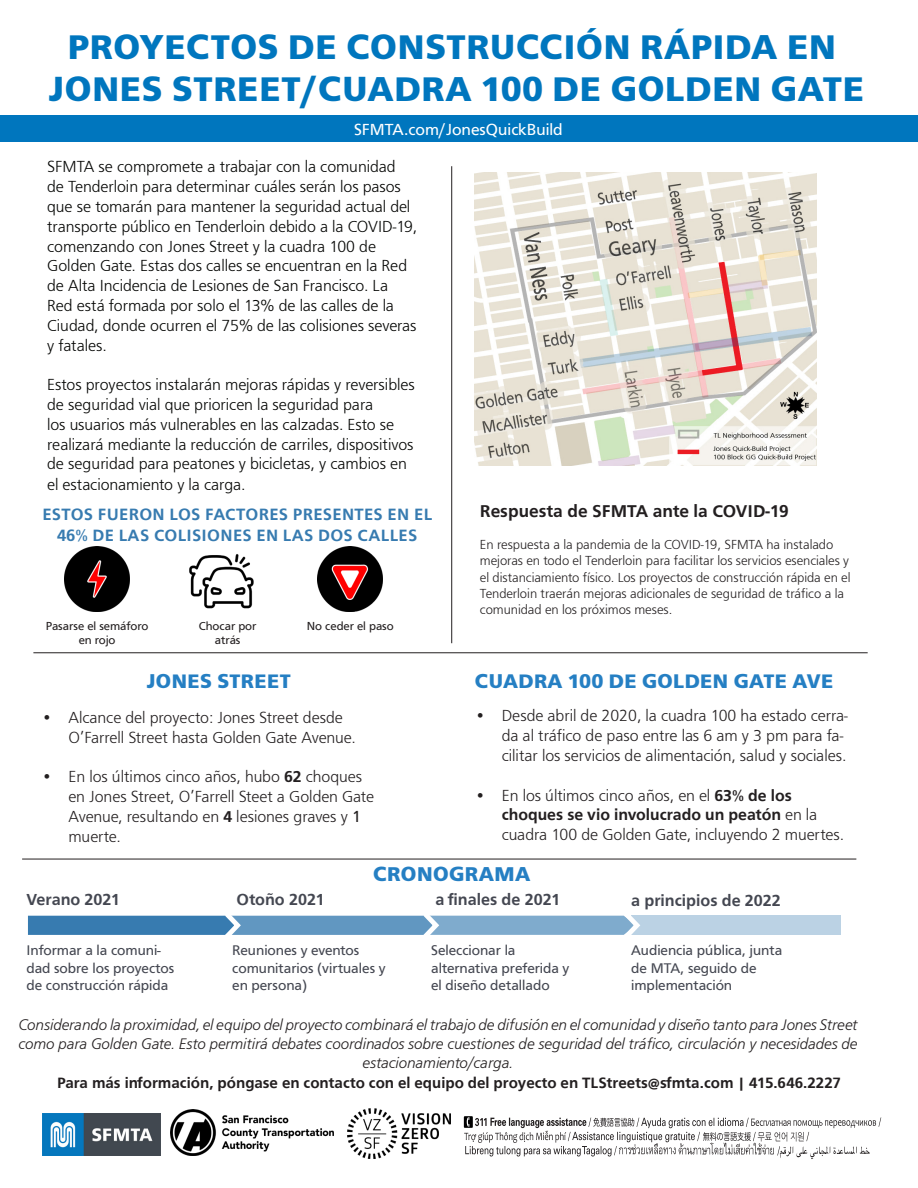
<style>
.page{position:relative;width:918px;height:1188px;background:#fff}
.page>*{position:absolute;margin:0;border:0;box-sizing:border-box;transform-origin:0 0}
.t1{font:900 36px "Graphein Pro";letter-spacing:.02em;color:#0076be}
.t2{font:900 21px "Graphein Pro";letter-spacing:.02em;color:#257fc3}
.t3{font:900 20.55px "Graphein Pro";letter-spacing:.02em;color:#257fc3}
.t4{font:700 18px "Graphein Pro";color:#231f20}
.t5{font:700 17.25px/20.7px "Graphein Pro";letter-spacing:.02em;color:#377bb0;text-align:center}
.t6{font:700 16.8px "Graphein Pro";color:#444751}
.t7{font:300 16.5px/19.8px "Graphein Pro";letter-spacing:-.005em;color:#040503}
.t8{font:300 16.5px/19.8px "Graphein Pro";letter-spacing:-.005em;color:#231f20}
.t9{font:16.5px "Graphein Pro";color:#fff}
.t10{font:italic 300 15.75px/18.9px "Graphein Pro";letter-spacing:-.005em;color:#231f20;text-align:center}
.t11{font:700 15.75px "Graphein Pro";color:#231f20}
.t12{font:14.4px/17.2px "Graphein Pro";color:#444751}
.t13{font:300 13.5px/16.2px "Graphein Pro";letter-spacing:-.005em;color:#231f20}
.t14{font:12px/14.4px "Graphein Pro";color:#231f20;text-align:center}
.s1{font-weight:700}
.s2{font-weight:400}
</style>
<div class="page">
<div style="left:0;top:115px;width:918px;height:27px;background:#0076be"></div>
<hr style="left:22px;top:859px;width:834px;height:1px;background:#231f20">
<img style="left:42px;top:1114px;width:118px;height:41px">
<img style="left:348px;top:1109px;width:103px;height:50px">
<div style="left:631px;top:916px;width:209px;height:19px;background:#bbd2e4"></div>
<svg style="left:28px;top:915px;width:616px;height:20px;background:#699cc4"></svg>
<img style="left:64px;top:546px;width:65px;height:65px">
<img style="left:318px;top:546px;width:65px;height:65px">
<hr style="left:33px;top:653px;width:835px;height:1px;background:#231f20">
<hr style="left:451px;top:166px;width:1px;height:477px;background:#231f20">
<svg style="left:464px;top:1116px;width:417px;height:43px"></svg>
<img style="left:189px;top:554px;width:65px;height:55px">
<img style="left:170px;top:1110px;width:163px;height:45px">
<img style="left:475px;top:172px;width:341px;height:294px">
<p class="t1" style="left:68px;top:26px;width:770px">PROYECTOS DE CONSTRUCCIÓN RÁPIDA EN</p>
<p class="t1" style="left:49px;top:68px;width:817px">JONES STREET/CUADRA 100 DE GOLDEN GATE</p>
<p class="t9" style="left:354px;top:120px;width:210px">SFMTA.com/JonesQuickBuild</p>
<p class="t7" style="left:47px;top:157px;width:372px">SFMTA se compromete a trabajar con la comunidad<br>de Tenderloin para determinar cuáles serán los pasos que se tomarán para mantener la seguridad actual del transporte público en Tenderloin debido a la COVID-19, comenzando con Jones Street y la cuadra 100 de Golden Gate. Estas dos calles se encuentran en la Red de Alta Incidencia de Lesiones de San Francisco. La Red está formada por solo el 13% de las calles de la Ciudad, donde ocurren el 75% de las colisiones severas y fatales.</p>
<p class="t7" style="left:47px;top:375px;width:369px">Estos proyectos instalarán mejoras rápidas y reversibles de seguridad vial que prioricen la seguridad para<br>los usuarios más vulnerables en las calzadas. Esto se realizará mediante la reducción de carriles, dispositivos de seguridad para peatones y bicicletas, y cambios en el estacionamiento y la carga.</p>
<p class="t5" style="left:42px;top:504px;width:391px">ESTOS FUERON LOS FACTORES PRESENTES EN EL<br>46% DE LAS COLISIONES EN LAS DOS CALLES</p>
<p class="t14" style="left:46px;top:619px;width:104px">Pasarse el semáforo en rojo</p>
<p class="t14" style="left:199px;top:619px;width:59px">Chocar por atrás</p>
<p class="t14" style="left:307px;top:619px;width:88px">No ceder el paso</p>
<p class="t3" style="left:147px;top:669px;width:145px">JONES STREET</p>
<p class="t8" style="left:68px;top:707px;width:289px;text-indent:-27px">• Alcance del proyecto: Jones Street desde<br>O’Farrell Street hasta Golden Gate Avenue.</p>
<p class="t8" style="left:68px;top:767px;width:307px;text-indent:-27px">• En los últimos cinco años, hubo <span class="s1">62</span> choques en Jones Street, O’Farrell Steet a Golden Gate Avenue, resultando en <span class="s1">4</span> lesiones graves y <span class="s2">1 </span>muerte.</p>
<p class="t4" style="left:480px;top:500px;width:310px">Respuesta de SFMTA ante la COVID-19</p>
<p class="t13" style="left:480px;top:537px;width:372px">En respuesta a la pandemia de la COVID-19, SFMTA ha instalado mejoras en todo el Tenderloin para facilitar los servicios esenciales y el distanciamiento físico. Los proyectos de construcción rápida en el Tenderloin traerán mejoras adicionales de seguridad de tráfico a la comunidad en los próximos meses.</p>
<p class="t3" style="left:475px;top:669px;width:360px">CUADRA 100 DE GOLDEN GATE AVE</p>
<p class="t8" style="left:502px;top:706px;width:348px;text-indent:-27px">• Desde abril de 2020, la cuadra 100 ha estado cerra&shy;da al tráfico de paso entre las 6 am y 3 pm para fa&shy;cilitar los servicios de alimentación, salud y sociales.</p>
<p class="t8" style="left:502px;top:785px;width:344px;text-indent:-27px">• En los últimos cinco años, en el <span class="s1">63% de los choques se vio involucrado un peatón</span> en la cuadra 100 de Golden Gate, incluyendo 2 muertes.</p>
<p class="t2" style="left:373px;top:862px;width:159px">CRONOGRAMA</p>
<p class="t6" style="left:26px;top:890px;width:95px">Verano 2021</p>
<p class="t6" style="left:236px;top:890px;width:90px">Otoño 2021</p>
<p class="t6" style="left:435px;top:890px;width:127px">a finales de 2021</p>
<p class="t6" style="left:631px;top:891px;width:151px">a principios de 2022</p>
<p class="t12" style="left:26px;top:942px;width:149px">Informar a la comuni&shy;dad sobre los proyectos de construcción rápida</p>
<p class="t12" style="left:232px;top:942px;width:155px">Reuniones y eventos comunitarios (virtuales y en persona)</p>
<p class="t12" style="left:431px;top:942px;width:140px">Seleccionar la alternativa preferida y el diseño detallado</p>
<p class="t12" style="left:631px;top:942px;width:153px">Audiencia pública, junta de MTA, seguido de implementación</p>
<p class="t10" style="left:18px;top:1016px;width:841px">Considerando la proximidad, el equipo del proyecto combinará el trabajo de difusión en el comunidad y diseño tanto para Jones Street como para Golden Gate. Esto permitirá debates coordinados sobre cuestiones de seguridad del tráfico, circulación y necesidades de estacionamiento/carga.</p>
<p class="t11" style="left:57px;top:1074px;width:785px">Para más información, póngase en contacto con el equipo del proyecto en TLStreets@sfmta.com | 415.646.2227</p>
</div>
